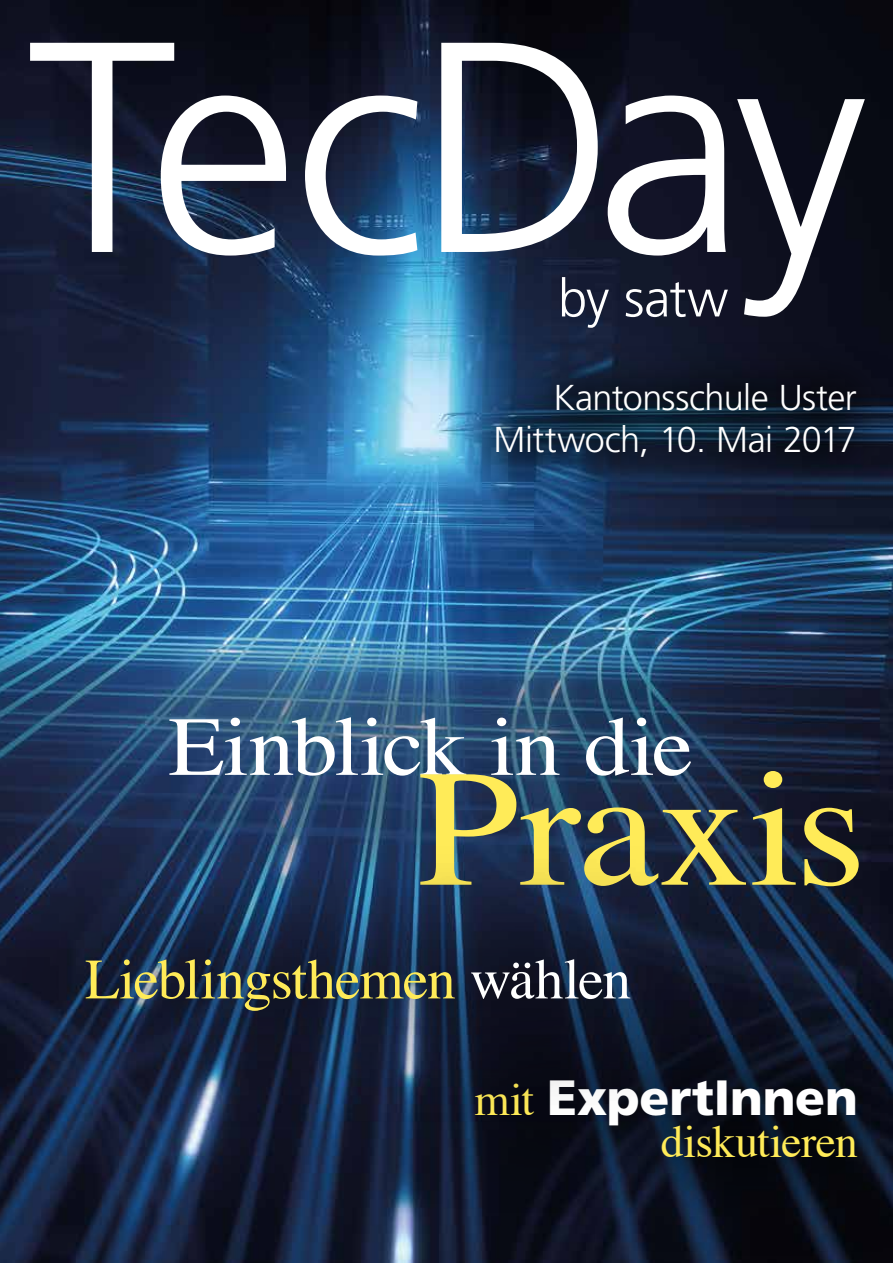
<style>
.page{position:relative;width:893px;height:1263px;background:#fff}
.page>*{position:absolute;margin:0;border:0;box-sizing:border-box;transform-origin:0 0}
.t1{font:300 299.7px "Frutiger CE";letter-spacing:-.035em;color:#fff}
.t2{font:166.8px "Times";letter-spacing:-.005em;color:#ffeb58;scale:1.1 1}
.t3{font:84px "Times";letter-spacing:-.025em;color:#fff;scale:1.1 1}
.t4{font:57.15px "Times";letter-spacing:-.02em;color:#ffeb58}
.t5{font:300 52.5px "Frutiger";letter-spacing:-.015em;color:#fff}
.t6{font:900 49.5px "Frutiger CE";letter-spacing:-.005em;color:#fff}
.t7{font:45.75px "Times";letter-spacing:-.015em;color:#ffeb58}
.t8{font:300 36px/42px "Frutiger";letter-spacing:-.015em;color:#fff;text-align:right}
.s1{color:#fff}
.s2{font-family:"Times";font-weight:400;font-size:45.75px;color:#ffeb58}
</style>
<div class="page">
<img style="left:0;top:0;width:893px;height:1263px">
<div style="left:381px;top:984px;width:512px;height:273px;background:#000;opacity:.75"></div>
<div style="left:0;top:835px;width:748px;height:294px;background:#000;opacity:.75"></div>
<div style="left:454px;top:342px;width:439px;height:156px;background:#000;opacity:.75"></div>
<h1 class="t1" style="left:27px;top:-27px;width:842px">TecDay</h1>
<h3 class="t5" style="left:558px;top:269px;width:172px">by satw</h3>
<p class="t8" style="left:493px;top:377px;width:365px">Kantonsschule Uster<br>Mittwoch, 10. Mai 2017</p>
<h3 class="t3" style="left:168px;top:693px;width:479px">Einblick in die</h3>
<h2 class="t2" style="left:417px;top:723px;width:409px">Praxis</h2>
<h3 class="t4" style="left:85px;top:943px;width:548px">Lieblingsthemen <span class="s1">wählen</span></h3>
<h3 class="t6" style="left:474px;top:1068px;width:385px"><span class="s2">mit</span> ExpertInnen</h3>
<p class="t7" style="left:661px;top:1112px;width:199px">diskutieren</p>
</div>
